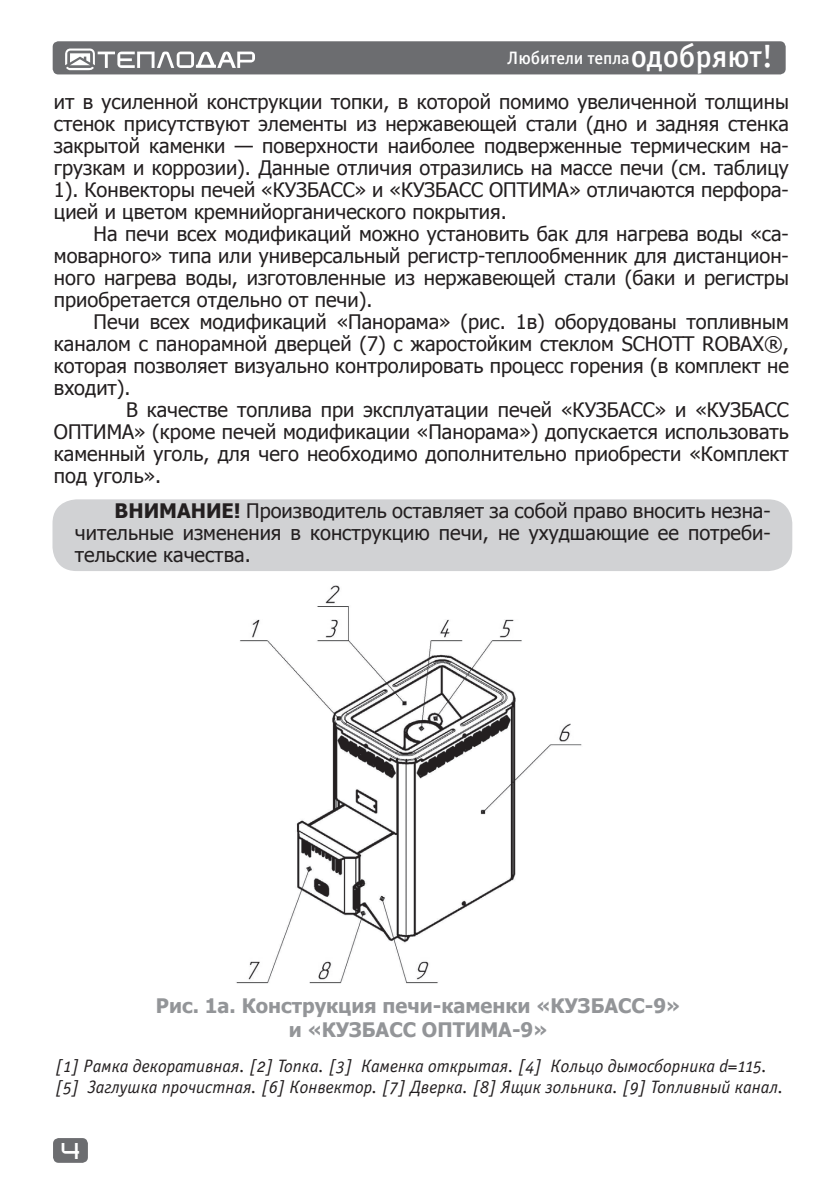
<style>
.page{position:relative;width:840px;height:1191px;background:#fff}
.page>*{position:absolute;margin:0;border:0;box-sizing:border-box;transform-origin:0 0}
.t1{font:20px/22px "Tahoma";color:#231f20;text-align:justify}
.t2{font:700 20px/24px "Tahoma";color:#939598;text-align:center}
.t3{font:italic 18px/21.6px "Officina Sans Book OSC";color:#231f20}
.t4{font:18px "Officina Sans Medium C";letter-spacing:-.005em;color:#fff}
.t5{font:16px "teplodar";color:#fff}
.s1{font-size:32px}
.s2{font-weight:700}
</style>
<div class="page">
<div style="left:53px;top:1138px;width:35px;height:24px;background:#6c6d70;border-radius:6px"></div>
<div style="left:53px;top:41px;width:732px;height:33px;background:#6c6d70;border-radius:6px"></div>
<svg style="left:65px;top:48px;width:190px;height:22px"></svg>
<div style="left:52px;top:499px;width:739px;height:72px;background:#d1d2d4;border-radius:24px"></div>
<img style="left:236px;top:585px;width:346px;height:399px">
<p class="t4" style="left:507px;top:48px;width:267px">Любители тепла<span class="s1">одобряют!</span></p>
<p class="t1" style="left:54px;top:90px;width:736px">ит в усиленной конструкции топки, в которой помимо увеличенной толщины стенок присутствуют элементы из нержавеющей стали (дно и задняя стенка закрытой каменки — поверхности наиболее подверженные термическим на&shy;грузкам и коррозии). Данные отличия отразились на массе печи (см. таблицу 1). Конвекторы печей «КУЗБАСС» и «КУЗБАСС ОПТИМА» отличаются перфора&shy;цией и цветом кремнийорганического покрытия.</p>
<p class="t1" style="left:54px;top:222px;width:736px;text-indent:40px">На печи всех модификаций можно установить бак для нагрева воды «са&shy;моварного» типа или универсальный регистр-теплообменник для дистанцион&shy;ного нагрева воды, изготовленные из нержавеющей стали (баки и регистры приобретается отдельно от печи).</p>
<p class="t1" style="left:54px;top:310px;width:736px;text-indent:40px">Печи всех модификаций «Панорама» (рис. 1в) оборудованы топливным каналом с панорамной дверцей (7) с жаростойким стеклом SCHOTT ROBAX®, которая позволяет визуально контролировать процесс горения (в комплект не входит).</p>
<p class="t1" style="left:54px;top:398px;width:736px;text-indent:72px">В качестве топлива при эксплуатации печей «КУЗБАСС» и «КУЗБАСС ОПТИМА» (кроме печей модификации «Панорама») допускается использовать каменный уголь, для чего необходимо дополнительно приобрести «Комплект под уголь».</p>
<p class="t1" style="left:75px;top:498px;width:697px;text-indent:40px"><span class="s2">ВНИМАНИЕ!</span> Производитель оставляет за собой право вносить незна&shy;чительные изменения в конструкцию печи, не ухудшающие ее потреби&shy;тельские качества.</p>
<p class="t2" style="left:156px;top:992px;width:525px">Рис. 1а. Конструкция печи-каменки «КУЗБАСС-9» и «КУЗБАСС ОПТИМА-9»</p>
<p class="t3" style="left:55px;top:1055px;width:729px">[1] Рамка декоративная. [2] Топка. [3] Каменка открытая. [4] Кольцо дымосборника d=115. [5] Заглушка прочистная. [6] Конвектор. [7] Дверка. [8] Ящик зольника. [9] Топливный канал.</p>
<p class="t5" style="left:62px;top:1144px;width:20px">4</p>
</div>
